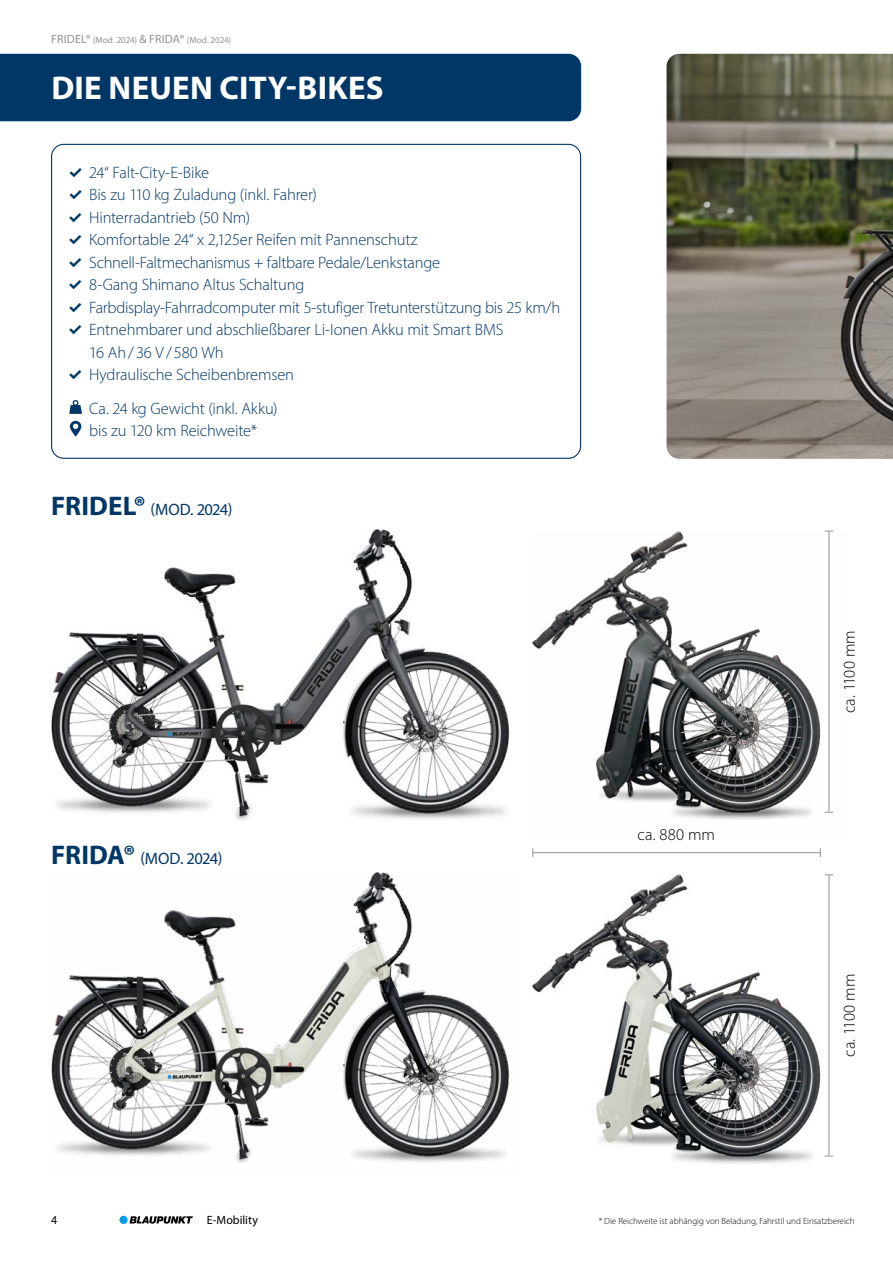
<style>
.page{position:relative;width:893px;height:1263px;background:#fff}
.page>*{position:absolute;margin:0;border:0;box-sizing:border-box;transform-origin:0 0}
.t1{font:700 33px "Myriad Pro";letter-spacing:.01em;color:#fff}
.t2{font:300 16.5px/22.5px "Myriad Pro";letter-spacing:-.01em;color:#003766}
.t3{font:16.5px "Myriad Pro";letter-spacing:-.03em;color:#003766}
.t4{font:300 16.5px "Myriad Pro";letter-spacing:.005em;color:#000}
.t5{font:12px "Myriad Pro";color:#000}
.t6{font:300 9px "Myriad Pro";color:#000}
.t7{font:9px "Myriad Pro";letter-spacing:-.005em;color:#919292}
.s1{font-size:12px}
.s2{font-family:"Inter";font-weight:700}
.s3{font-weight:700;font-size:27px}
</style>
<div class="page">
<div style="left:0;top:54px;width:581px;height:67px;background:#003766"></div>
<img style="left:666px;top:54px;width:227px;height:405px">
<img style="left:51px;top:529px;width:459px;height:291px">
<img style="left:51px;top:872px;width:459px;height:291px">
<img style="left:532px;top:531px;width:302px;height:289px">
<img style="left:531px;top:874px;width:303px;height:290px">
<hr style="left:533px;top:852px;width:287px;height:1px;background:#919292">
<hr style="left:829px;top:531px;width:1px;height:280px;background:#919292">
<hr style="left:829px;top:875px;width:1px;height:280px;background:#919292">
<svg style="left:69px;top:400px;width:13px;height:13px"></svg>
<svg style="left:70px;top:421px;width:11px;height:16px"></svg>
<svg style="left:73px;top:424px;width:5px;height:5px"></svg>
<div style="left:119px;top:1216px;width:9px;height:8px;background:#009ee3;border-radius:50%"></div>
<svg style="left:129px;top:1216px;width:64px;height:8px"></svg>
<p class="t7" style="left:51px;top:34px;width:182px"><span class="s1">FRIDEL®</span> (Mod. 2024) <span class="s1">&amp; FRIDA®</span> (Mod. 2024)</p>
<h1 class="t1" style="left:51px;top:66px;width:334px">DIE NEUEN CITY-BIKES</h1>
<p class="t2" style="left:68px;top:161px;width:143px"><span class="s2">✓</span> 24“ Falt-City-E-Bike</p>
<p class="t2" style="left:68px;top:183px;width:250px"><span class="s2">✓</span> Bis zu 110 kg Zuladung (inkl. Fahrer)</p>
<p class="t2" style="left:68px;top:206px;width:184px"><span class="s2">✓</span> Hinterradantrieb (50 Nm)</p>
<p class="t2" style="left:68px;top:228px;width:351px"><span class="s2">✓</span> Komfortable 24“ x 2,125er Reifen mit Pannenschutz</p>
<p class="t2" style="left:68px;top:251px;width:374px"><span class="s2">✓</span> Schnell-Faltmechanismus + faltbare Pedale/Lenkstange</p>
<p class="t2" style="left:68px;top:273px;width:238px"><span class="s2">✓</span> 8-Gang Shimano Altus Schaltung</p>
<p class="t2" style="left:68px;top:296px;width:494px"><span class="s2">✓</span> Farbdisplay-Fahrradcomputer mit 5-stufiger Tretunterstützung bis 25 km/h</p>
<p class="t2" style="left:89px;top:318px;width:416px;text-indent:-21px"><span class="s2">✓</span> Entnehmbarer und abschließbarer Li-Ionen Akku mit Smart BMS<br>16 Ah/ 36 V/ 580 Wh</p>
<p class="t2" style="left:68px;top:358px;width:228px;line-height:33.8px;text-align:center"><span class="s2">✓</span> Hydraulische Scheibenbremsen<br>Ca. 24 kg Gewicht (inkl. Akku)</p>
<p class="t2" style="left:89px;top:419px;width:170px">bis zu 120 km Reichweite*</p>
<p class="t3" style="left:51px;top:499px;width:183px"><span class="s3">FRIDEL®</span> (MOD. 2024)</p>
<p class="t3" style="left:51px;top:848px;width:173px"><span class="s3">FRIDA®</span> (MOD. 2024)</p>
<p class="t4" style="left:638px;top:824px;width:79px">ca. 880 mm</p>
<p class="t4" style="left:839px;top:713px;width:84px;rotate:-90deg">ca. 1100 mm</p>
<p class="t4" style="left:839px;top:1057px;width:84px;rotate:-90deg">ca. 1100 mm</p>
<p class="t5" style="left:51px;top:1212px;width:8px">4</p>
<p class="t5" style="left:207px;top:1212px;width:53px">E-Mobility</p>
<p class="t6" style="left:599px;top:1215px;width:257px">* Die Reichweite ist abhängig von Beladung, Fahrstil und Einsatzbereich</p>
</div>
